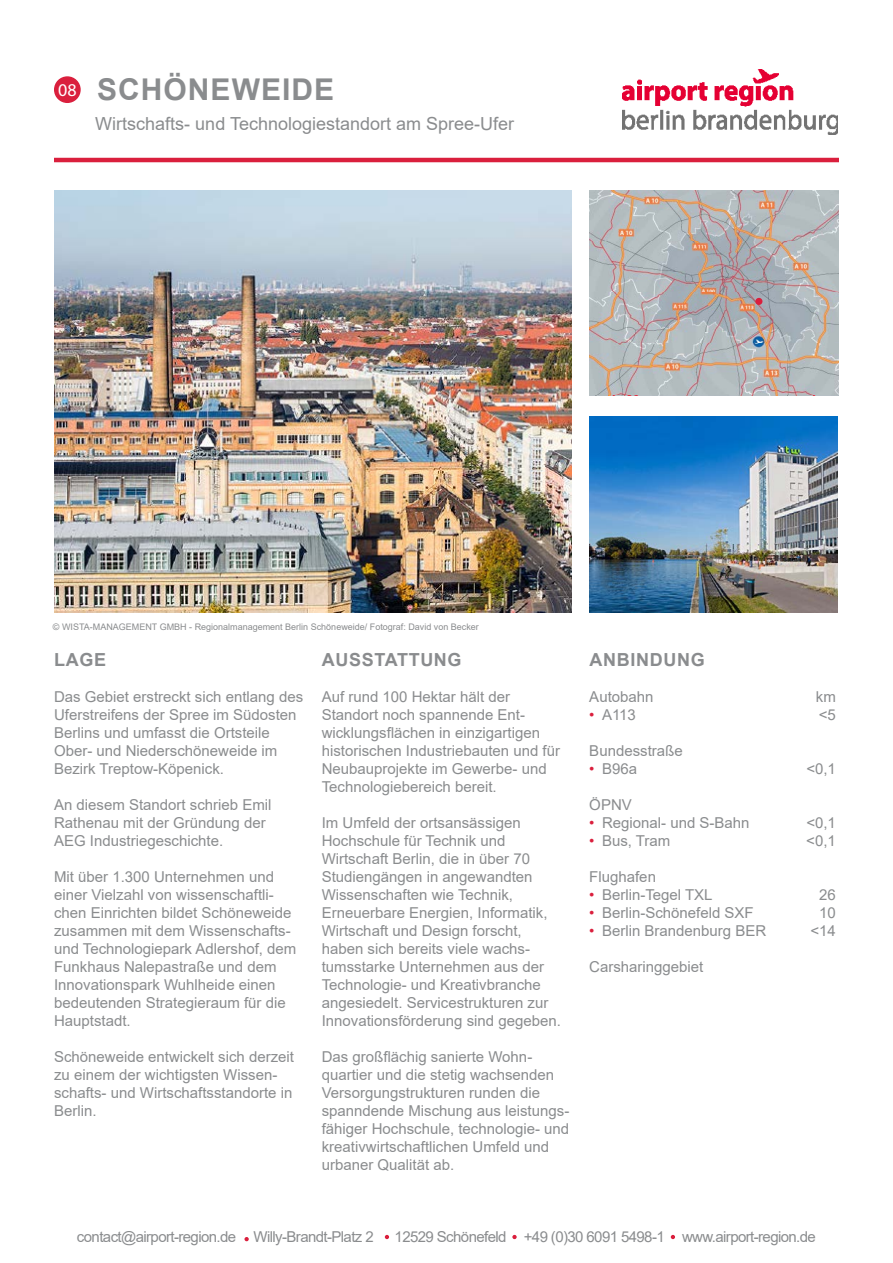
<style>
.page{position:relative;width:893px;height:1263px;background:#fff}
.page>*{position:absolute;margin:0;border:0;box-sizing:border-box;transform-origin:0 0}
.t1{font:700 30px "Arial";letter-spacing:.035em;color:#8a8c8e}
.t2{font:18px "Arial";color:#8a8c8e}
.t3{font:700 18px "Arial";letter-spacing:.035em;color:#8a8c8e}
.t4{font:15px/18px "Arial";color:#8a8c8e}
.t5{font:15px "Arial";letter-spacing:-.04em;color:#8a8c8e}
.t6{font:9px "Arial";color:#8a8c8e}
.s1{color:#da1f3d}
</style>
<div class="page">
<img style="left:622px;top:69px;width:216px;height:65px">
<hr style="left:54px;top:158px;width:785px;height:4px;background:#da1f3d">
<div style="left:55px;top:77px;width:25px;height:25px;background:#da1f3d;border-radius:50%"></div>
<div style="left:54px;top:76px;width:27px;height:27px;border:2px solid #da1f3d;border-radius:50%"></div>
<svg style="left:671px;top:1235px;width:4px;height:4px"></svg>
<svg style="left:512px;top:1235px;width:5px;height:4px"></svg>
<svg style="left:385px;top:1235px;width:4px;height:4px"></svg>
<svg style="left:244px;top:1237px;width:5px;height:4px"></svg>
<img style="left:54px;top:190px;width:517px;height:422px">
<img style="left:589px;top:416px;width:249px;height:196px">
<img style="left:589px;top:190px;width:250px;height:206px">
<div style="left:755px;top:298px;width:7px;height:7px;background:#da1f3d;border-radius:50%"></div>
<h1 class="t1" style="left:58px;top:69px;width:278px"><sup>08</sup> SCHÖNEWEIDE</h1>
<p class="t2" style="left:95px;top:112px;width:420px">Wirtschafts- und Technologiestandort am Spree-Ufer</p>
<p class="t6" style="left:53px;top:621px;width:427px">© WISTA-MANAGEMENT GMBH - Regionalmanagement Berlin Schöneweide/ Fotograf: David von Becker</p>
<p class="t3" style="left:54px;top:647px;width:53px">LAGE</p>
<p class="t4" style="left:54px;top:688px;width:251px">Das Gebiet erstreckt sich entlang des Uferstreifens der Spree im Südosten Berlins und umfasst die Ortsteile Ober- und Niederschöneweide im Bezirk Treptow-Köpenick.</p>
<p class="t4" style="left:54px;top:796px;width:219px">An diesem Standort schrieb Emil<br>Rathenau mit der Gründung der<br>AEG Industriegeschichte.</p>
<p class="t4" style="left:54px;top:868px;width:244px">Mit über 1.300 Unternehmen und einer Vielzahl von wissenschaftli&shy;chen Einrichten bildet Schöneweide zusammen mit dem Wissenschafts&shy;und Technologiepark Adlershof, dem<br>Funkhaus Nalepastraße und dem<br>Innovationspark Wuhlheide einen bedeutenden Strategieraum für die<br>Hauptstadt.</p>
<p class="t4" style="left:54px;top:1048px;width:242px">Schöneweide entwickelt sich derzeit zu einem der wichtigsten Wissen&shy;schafts- und Wirtschaftsstandorte in<br>Berlin.</p>
<p class="t3" style="left:322px;top:647px;width:141px">AUSSTATTUNG</p>
<p class="t4" style="left:322px;top:688px;width:240px">Auf rund 100 Hektar hält der<br>Standort noch spannende Ent&shy;wicklungsflächen in einzigartigen historischen Industriebauten und für<br>Neubauprojekte im Gewerbe- und<br>Technologiebereich bereit.</p>
<p class="t4" style="left:322px;top:814px;width:241px">Im Umfeld der ortsansässigen<br>Hochschule für Technik und<br>Wirtschaft Berlin, die in über 70<br>Studiengängen in angewandten<br>Wissenschaften wie Technik,<br>Erneuerbare Energien, Informatik,<br>Wirtschaft und Design forscht, haben sich bereits viele wachs&shy;tumsstarke Unternehmen aus der<br>Technologie- und Kreativbranche angesiedelt. Servicestrukturen zur<br>Innovationsförderung sind gegeben.</p>
<p class="t4" style="left:322px;top:1048px;width:249px">Das großflächig sanierte Wohn&shy;quartier und die stetig wachsenden Versorgungstrukturen runden die spanndende Mischung aus leistungs&shy;fähiger Hochschule, technologie- und kreativwirtschaftlichen Umfeld und urbaner Qualität ab.</p>
<p class="t3" style="left:590px;top:647px;width:117px">ANBINDUNG</p>
<p class="t4" style="left:589px;top:688px;width:66px">Autobahn</p>
<p class="t4" style="left:816px;top:688px;width:21px">km</p>
<p class="t4" style="left:589px;top:706px;width:48px"><span class="s1">•</span> A113</p>
<p class="t4" style="left:819px;top:706px;width:19px">&lt;5</p>
<p class="t4" style="left:589px;top:742px;width:95px">Bundesstraße</p>
<p class="t4" style="left:589px;top:760px;width:49px"><span class="s1">•</span> B96a</p>
<p class="t4" style="left:806px;top:760px;width:31px">&lt;0,1</p>
<p class="t4" style="left:589px;top:796px;width:44px">ÖPNV</p>
<p class="t4" style="left:589px;top:814px;width:162px"><span class="s1">•</span> Regional- und S-Bahn</p>
<p class="t4" style="left:806px;top:814px;width:31px">&lt;0,1</p>
<p class="t4" style="left:589px;top:832px;width:83px"><span class="s1">•</span> Bus, Tram</p>
<p class="t4" style="left:806px;top:832px;width:31px">&lt;0,1</p>
<p class="t4" style="left:589px;top:868px;width:68px">Flughafen</p>
<p class="t4" style="left:589px;top:886px;width:125px"><span class="s1">•</span> Berlin-Tegel TXL</p>
<p class="t4" style="left:819px;top:886px;width:18px">26</p>
<p class="t4" style="left:589px;top:904px;width:166px"><span class="s1">•</span> Berlin-Schönefeld SXF</p>
<p class="t4" style="left:819px;top:904px;width:18px">10</p>
<p class="t4" style="left:589px;top:922px;width:178px"><span class="s1">•</span> Berlin Brandenburg BER</p>
<p class="t4" style="left:810px;top:922px;width:27px">&lt;14</p>
<p class="t4" style="left:589px;top:958px;width:116px">Carsharinggebiet</p>
<p class="t5" style="left:77px;top:1226px;width:298px">contact@airport-region.de Willy-Brandt-Platz 2</p>
<p class="t5" style="left:395px;top:1226px;width:423px">12529 Schönefeld +49 (0)30 6091 5498-1 www.airport-region.de</p>
</div>
